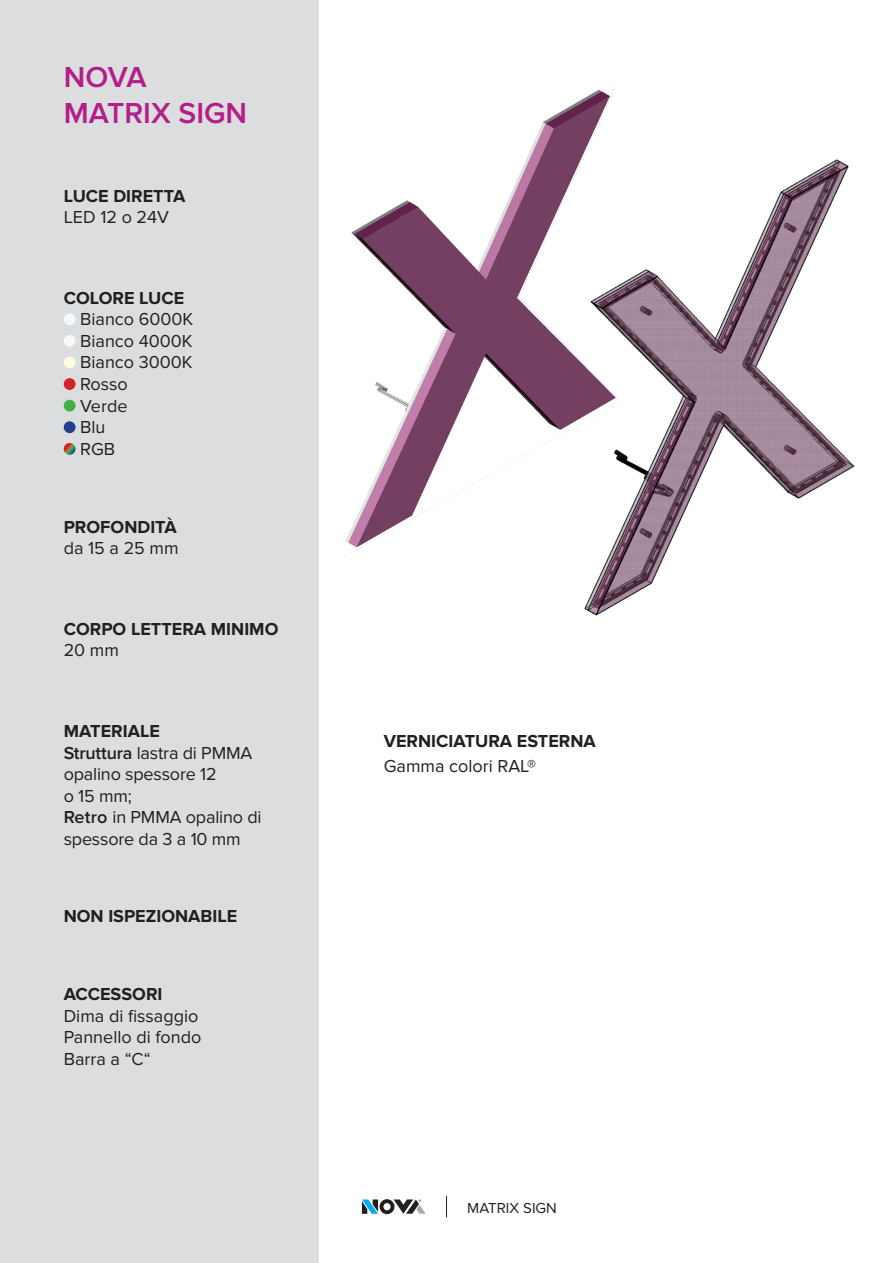
<style>
.page{position:relative;width:893px;height:1263px;background:#fff}
.page>*{position:absolute;margin:0;border:0;box-sizing:border-box;transform-origin:0 0}
.t1{font:600 30px "Proxima Nova";color:#b41e88}
.t2{font:18px/21.6px "Proxima Nova";color:#231f20}
.t3{font:700 18px "Proxima Nova";color:#231f20}
.t4{font:15px "Proxima Nova";color:#231f20}
.s1{font-weight:600}
</style>
<div class="page">
<svg style="left:362px;top:1199px;width:64px;height:15px"></svg>
<svg style="left:446px;top:1196px;width:1px;height:21px"></svg>
<div style="left:0;top:0;width:319px;height:1263px;background:#dcdddf"></div>
<img style="left:584px;top:159px;width:271px;height:457px">
<div style="left:64px;top:313px;width:12px;height:12px;background:#f0f9fd;border-radius:50%"></div>
<div style="left:64px;top:335px;width:12px;height:12px;background:#fef6f9;border-radius:50%"></div>
<div style="left:64px;top:356px;width:12px;height:12px;background:#fffce0;border-radius:50%"></div>
<div style="left:64px;top:378px;width:12px;height:12px;background:#d1232a;border-radius:50%"></div>
<div style="left:64px;top:400px;width:12px;height:12px;background:#40ae49;border-radius:50%"></div>
<div style="left:64px;top:421px;width:12px;height:12px;background:#253f8e;border-radius:50%"></div>
<svg style="left:64px;top:443px;width:12px;height:12px"></svg>
<img style="left:345px;top:87px;width:277px;height:469px">
<p class="t1" style="left:64px;top:60px;width:84px">NOVA</p>
<p class="t1" style="left:64px;top:96px;width:185px">MATRIX SIGN</p>
<p class="t3" style="left:64px;top:185px;width:123px">LUCE DIRETTA</p>
<p class="t2" style="left:64px;top:207px;width:107px">LED 12 o 24V</p>
<p class="t3" style="left:64px;top:287px;width:122px">COLORE LUCE</p>
<p class="t2" style="left:80px;top:309px;width:115px">Bianco 6000K</p>
<p class="t2" style="left:80px;top:330px;width:114px">Bianco 4000K</p>
<p class="t2" style="left:80px;top:352px;width:114px">Bianco 3000K</p>
<p class="t2" style="left:80px;top:373px;width:49px">Rosso</p>
<p class="t2" style="left:80px;top:395px;width:49px">Verde</p>
<p class="t2" style="left:80px;top:417px;width:27px">Blu</p>
<p class="t2" style="left:80px;top:438px;width:37px">RGB</p>
<p class="t3" style="left:64px;top:516px;width:115px">PROFONDITÀ</p>
<p class="t2" style="left:64px;top:538px;width:116px">da 15 a 25 mm</p>
<p class="t3" style="left:64px;top:618px;width:216px">CORPO LETTERA MINIMO</p>
<p class="t2" style="left:64px;top:640px;width:57px">20 mm</p>
<p class="t3" style="left:64px;top:720px;width:98px">MATERIALE</p>
<p class="t2" style="left:64px;top:742px;width:190px"><span class="s1">Struttura</span> lastra di PMMA opalino spessore 12</p>
<p class="t2" style="left:64px;top:785px;width:70px">o 15 mm;</p>
<p class="t2" style="left:64px;top:807px;width:199px"><span class="s1">Retro</span> in PMMA opalino di spessore da 3 a 10 mm</p>
<p class="t3" style="left:64px;top:906px;width:175px">NON ISPEZIONABILE</p>
<p class="t3" style="left:64px;top:984px;width:100px">ACCESSORI</p>
<p class="t2" style="left:64px;top:1005px;width:136px">Dima di fissaggio</p>
<p class="t2" style="left:64px;top:1027px;width:139px">Pannello di fondo</p>
<p class="t2" style="left:64px;top:1048px;width:89px">Barra a “C“</p>
<p class="t3" style="left:384px;top:730px;width:214px">VERNICIATURA ESTERNA</p>
<p class="t2" style="left:384px;top:755px;width:154px">Gamma colori RAL®</p>
<p class="t4" style="left:467px;top:1199px;width:91px">MATRIX SIGN</p>
</div>
